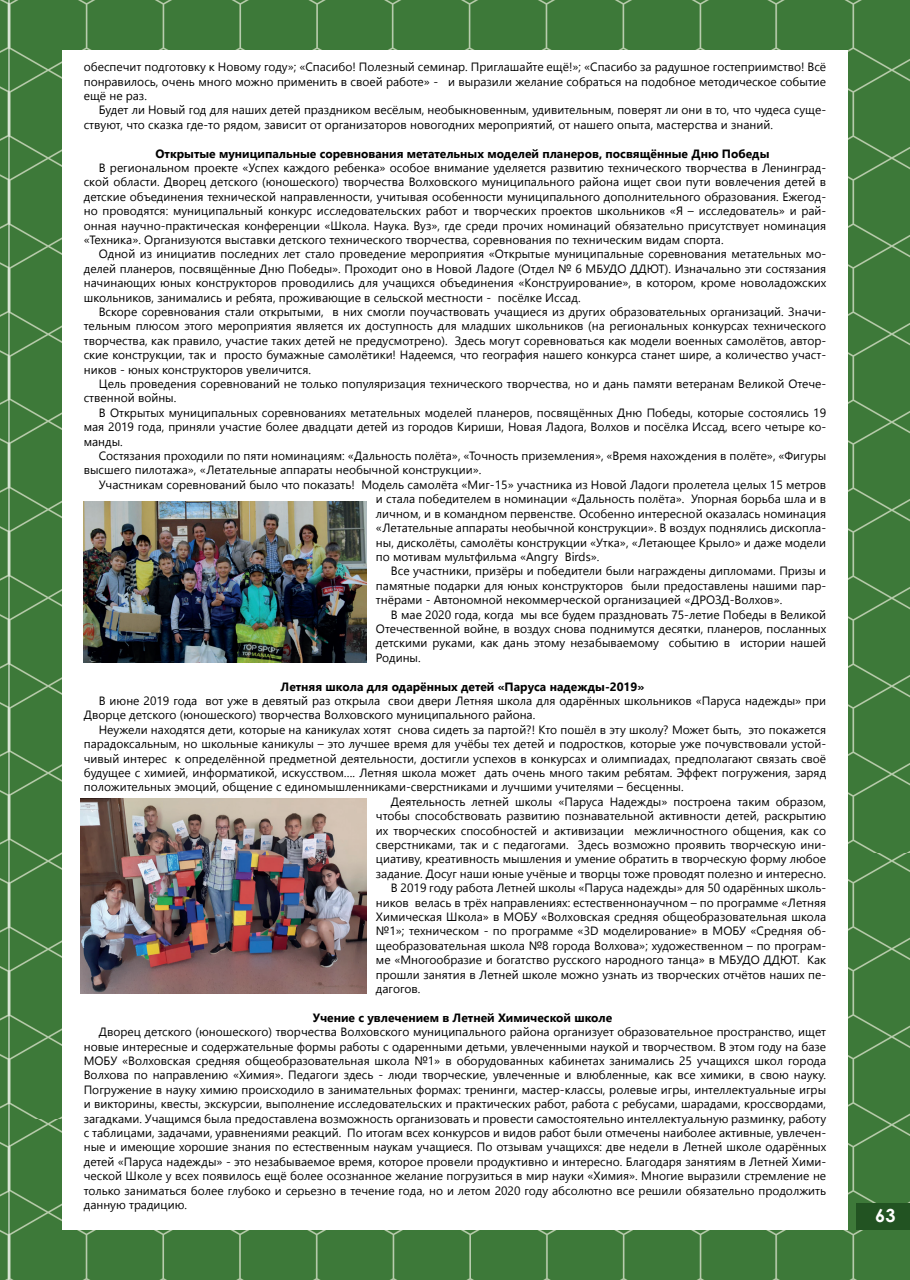
<style>
.page{position:relative;width:910px;height:1280px;background:#fff}
.page>*{position:absolute;margin:0;border:0;box-sizing:border-box;transform-origin:0 0}
.t1{font:700 18.15px "Century Gothic";color:#fff}
.t2{font:12px/14.4px "Segoe UI";color:#000;text-align:justify}
.t3{font:700 12px "Segoe UI";color:#000}
</style>
<div class="page">
<img style="left:0;top:0;width:910px;height:1280px">
<div style="left:857px;top:1203px;width:53px;height:26px;background:#225322"></div>
<div style="left:63px;top:50px;width:785px;height:1179px;background:#fff"></div>
<img style="left:84px;top:501px;width:283px;height:161px">
<img style="left:81px;top:798px;width:286px;height:195px">
<p class="t2" style="left:84px;top:60px;width:744px">обеспечит подготовку к Новому году»; «Спасибо! Полезный семинар. Приглашайте ещё!»; «Спасибо за радушное гостеприимство! Всё понравилось, очень много можно применить в своей работе» - и выразили желание собраться на подобное методическое событие ещё не раз.</p>
<p class="t2" style="left:84px;top:103px;width:744px;text-indent:15px">Будет ли Новый год для наших детей праздником весёлым, необыкновенным, удивительным, поверят ли они в то, что чудеса суще&shy;ствуют, что сказка где-то рядом, зависит от организаторов новогодних мероприятий, от нашего опыта, мастерства и знаний.</p>
<p class="t3" style="left:156px;top:144px;width:615px">Открытые муниципальные соревнования метательных моделей планеров, посвящённые Дню Победы</p>
<p class="t2" style="left:84px;top:160px;width:744px;text-indent:15px">В региональном проекте «Успех каждого ребенка» особое внимание уделяется развитию технического творчества в Ленинград&shy;ской области. Дворец детского (юношеского) творчества Волховского муниципального района ищет свои пути вовлечения детей в детские объединения технической направленности, учитывая особенности муниципального дополнительного образования. Ежегод&shy;но проводятся: муниципальный конкурс исследовательских работ и творческих проектов школьников «Я – исследователь» и рай&shy;онная научно-практическая конференции «Школа. Наука. Вуз», где среди прочих номинаций обязательно присутствует номинация «Техника». Организуются выставки детского технического творчества, соревнования по техническим видам спорта.</p>
<p class="t2" style="left:84px;top:247px;width:744px;text-indent:15px">Одной из инициатив последних лет стало проведение мероприятия «Открытые муниципальные соревнования метательных мо&shy;делей планеров, посвящённые Дню Победы». Проходит оно в Новой Ладоге (Отдел № 6 МБУДО ДДЮТ). Изначально эти состязания начинающих юных конструкторов проводились для учащихся объединения «Конструирование», в котором, кроме новоладожских школьников, занимались и ребята, проживающие в сельской местности - посёлке Иссад.</p>
<p class="t2" style="left:84px;top:304px;width:744px;text-indent:15px">Вскоре соревнования стали открытыми, в них смогли поучаствовать учащиеся из других образовательных организаций. Значи&shy;тельным плюсом этого мероприятия является их доступность для младших школьников (на региональных конкурсах технического творчества, как правило, участие таких детей не предусмотрено). Здесь могут соревноваться как модели военных самолётов, автор&shy;ские конструкции, так и просто бумажные самолётики! Надеемся, что география нашего конкурса станет шире, а количество участ&shy;ников - юных конструкторов увеличится.</p>
<p class="t2" style="left:84px;top:376px;width:744px;text-indent:15px">Цель проведения соревнований не только популяризация технического творчества, но и дань памяти ветеранам Великой Отече&shy;ственной войны.</p>
<p class="t2" style="left:84px;top:405px;width:744px;text-indent:15px">В Открытых муниципальных соревнованиях метательных моделей планеров, посвящённых Дню Победы, которые состоялись 19 мая 2019 года, приняли участие более двадцати детей из городов Кириши, Новая Ладога, Волхов и посёлка Иссад, всего четыре ко&shy;манды.</p>
<p class="t2" style="left:84px;top:448px;width:744px;text-indent:15px">Состязания проходили по пяти номинациям: «Дальность полёта», «Точность приземления», «Время нахождения в полёте», «Фигуры высшего пилотажа», «Летательные аппараты необычной конструкции».</p>
<p class="t2" style="left:376px;top:477px;width:452px;text-indent:-277px">Участникам соревнований было что показать! Модель самолёта «Миг-15» участника из Новой Ладоги пролетела целых 15 метров и стала победителем в номинации «Дальность полёта». Упорная борьба шла и в личном, и в командном первенстве. Особенно интересной оказалась номинация «Летательные аппараты необычной конструкции». В воздух поднялись дископла&shy;ны, дисколёты, самолёты конструкции «Утка», «Летающее Крыло» и даже модели по мотивам мультфильма «Angry Birds».</p>
<p class="t2" style="left:376px;top:564px;width:452px;text-indent:15px">Все участники, призёры и победители были награждены дипломами. Призы и памятные подарки для юных конструкторов были предоставлены нашими пар&shy;тнёрами - Автономной некоммерческой организацией «ДРОЗД-Волхов».</p>
<p class="t2" style="left:376px;top:607px;width:452px;text-indent:15px">В мае 2020 года, когда мы все будем праздновать 75-летие Победы в Великой Отечественной войне, в воздух снова поднимутся десятки, планеров, посланных детскими руками, как дань этому незабываемому событию в истории нашей Родины.</p>
<p class="t3" style="left:281px;top:677px;width:365px">Летняя школа для одарённых детей «Паруса надежды-2019»</p>
<p class="t2" style="left:84px;top:693px;width:744px;text-indent:15px">В июне 2019 года вот уже в девятый раз открыла свои двери Летняя школа для одарённых школьников «Паруса надежды» при<br>Дворце детского (юношеского) творчества Волховского муниципального района.</p>
<p class="t2" style="left:99px;top:722px;width:729px">Неужели находятся дети, которые на каникулах хотят снова сидеть за партой?! Кто пошёл в эту школу? Может быть, это покажется</p>
<p class="t2" style="left:84px;top:736px;width:744px">парадоксальным, но школьные каникулы – это лучшее время для учёбы тех детей и подростков, которые уже почувствовали устой-</p>
<p class="t2" style="left:84px;top:751px;width:744px">чивый интерес к определённой предметной деятельности, достигли успехов в конкурсах и олимпиадах, предполагают связать своё</p>
<p class="t2" style="left:84px;top:765px;width:744px">будущее с химией, информатикой, искусством…. Летняя школа может дать очень много таким ребятам. Эффект погружения, заряд</p>
<p class="t2" style="left:84px;top:780px;width:601px">положительных эмоций, общение с единомышленниками-сверстниками и лучшими учителями – бесценны.</p>
<p class="t2" style="left:391px;top:794px;width:437px">Деятельность летней школы «Паруса Надежды» построена таким образом,</p>
<p class="t2" style="left:376px;top:808px;width:452px">чтобы способствовать развитию познавательной активности детей, раскрытию</p>
<p class="t2" style="left:376px;top:823px;width:452px">их творческих способностей и активизации межличностного общения, как со</p>
<p class="t2" style="left:376px;top:837px;width:452px">сверстниками, так и с педагогами. Здесь возможно проявить творческую ини-</p>
<p class="t2" style="left:376px;top:852px;width:452px">циативу, креативность мышления и умение обратить в творческую форму любое</p>
<p class="t2" style="left:376px;top:866px;width:452px">задание. Досуг наши юные учёные и творцы тоже проводят полезно и интересно.</p>
<p class="t2" style="left:391px;top:880px;width:437px">В 2019 году работа Летней школы «Паруса надежды» для 50 одарённых школь-</p>
<p class="t2" style="left:376px;top:895px;width:452px">ников велась в трёх направлениях: естественнонаучном – по программе «Летняя</p>
<p class="t2" style="left:376px;top:909px;width:452px">Химическая Школа» в МОБУ «Волховская средняя общеобразовательная школа</p>
<p class="t2" style="left:376px;top:924px;width:452px">№1»; техническом - по программе «3D моделирование» в МОБУ «Средняя об-</p>
<p class="t2" style="left:376px;top:938px;width:452px">щеобразовательная школа №8 города Волхова»; художественном – по програм-</p>
<p class="t2" style="left:376px;top:952px;width:452px">ме «Многообразие и богатство русского народного танца» в МБУДО ДДЮТ. Как</p>
<p class="t2" style="left:376px;top:967px;width:452px">прошли занятия в Летней школе можно узнать из творческих отчётов наших пе-</p>
<p class="t2" style="left:376px;top:981px;width:46px">дагогов.</p>
<p class="t3" style="left:313px;top:1008px;width:301px">Учение с увлечением в Летней Химической школе</p>
<p class="t2" style="left:84px;top:1024px;width:744px;text-indent:15px">Дворец детского (юношеского) творчества Волховского муниципального района организует образовательное пространство, ищет новые интересные и содержательные формы работы с одаренными детьми, увлеченными наукой и творчеством. В этом году на базе МОБУ «Волховская средняя общеобразовательная школа №1» в оборудованных кабинетах занимались 25 учащихся школ города Волхова по направлению «Химия». Педагоги здесь - люди творческие, увлеченные и влюбленные, как все химики, в свою науку.<br>Погружение в науку химию происходило в занимательных формах: тренинги, мастер-классы, ролевые игры, интеллектуальные игры и викторины, квесты, экскурсии, выполнение исследовательских и практических работ, работа с ребусами, шарадами, кроссвордами, загадками. Учащимся была предоставлена возможность организовать и провести самостоятельно интеллектуальную разминку, работу с таблицами, задачами, уравнениями реакций. По итогам всех конкурсов и видов работ были отмечены наиболее активные, увлечен&shy;ные и имеющие хорошие знания по естественным наукам учащиеся. По отзывам учащихся: две недели в Летней школе одарённых детей «Паруса надежды» - это незабываемое время, которое провели продуктивно и интересно. Благодаря занятиям в Летней Хими&shy;ческой Школе у всех появилось ещё более осознанное желание погрузиться в мир науки «Химия». Многие выразили стремление не только заниматься более глубоко и серьезно в течение года, но и летом 2020 году абсолютно все решили обязательно продолжить данную традицию.</p>
<h1 class="t1" style="left:875px;top:1202px;width:22px">63</h1>
</div>
